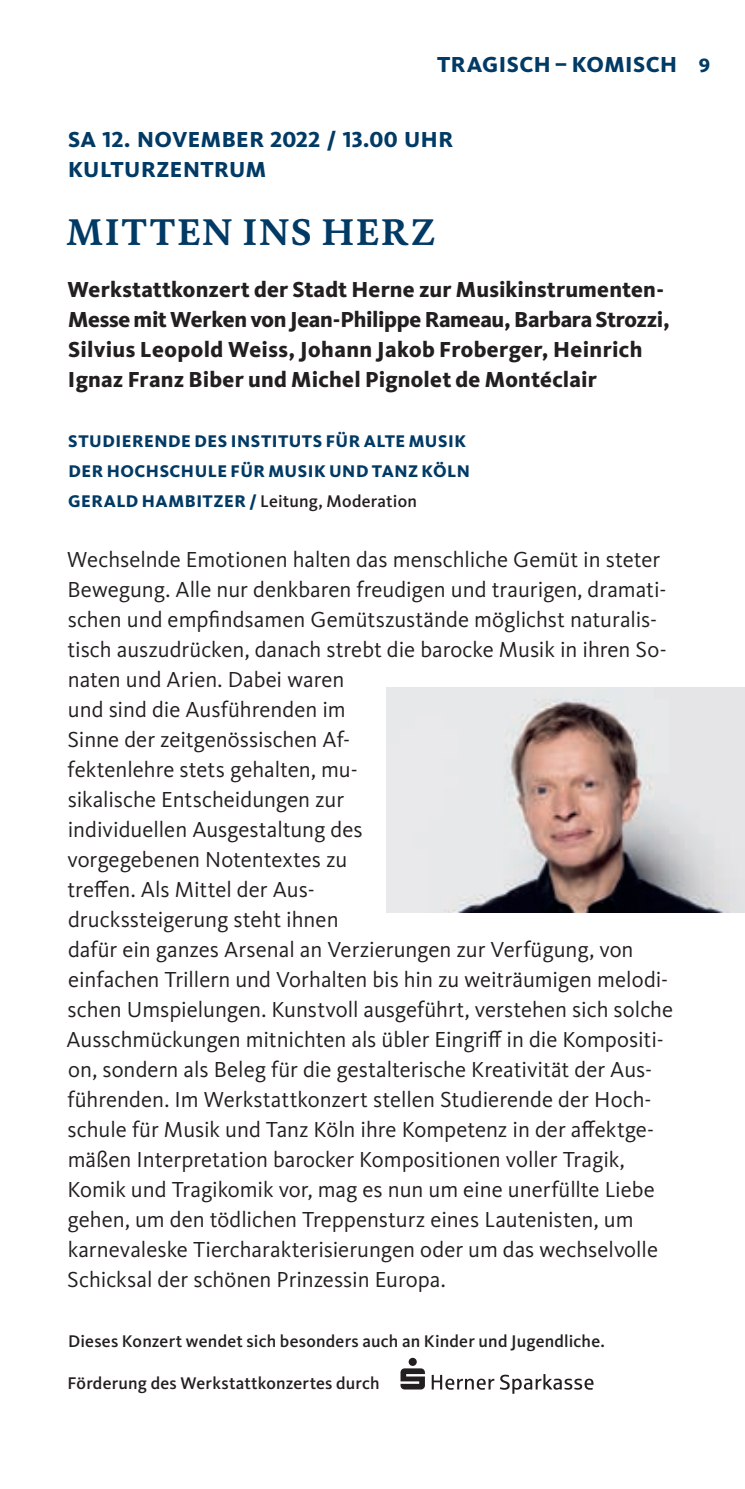
<style>
.page{position:relative;width:745px;height:1489px;background:#fff}
.page>*{position:absolute;margin:0;border:0;box-sizing:border-box;transform-origin:0 0}
.t1{font:700 37.5px "WDR Serif";letter-spacing:.055em;color:#003a65}
.t2{font:22.5px/30px "WDR Sans";color:#231f20}
.t3{font:800 22.5px/30px "WDR Sans";letter-spacing:.01em;color:#231f20}
.t4{font:800 22.5px/30px "WDR Sans";letter-spacing:.02em;color:#003a65}
.t5{font:800 17.5px/30px "WDR Sans";letter-spacing:.03em;color:#003a65}
.t6{font:500 17.5px "WDR Sans";letter-spacing:.015em;color:#231f20}
.s1{font-size:20px}
.s2{font-weight:500;color:#231f20}
</style>
<div class="page">
<img style="left:386px;top:687px;width:358px;height:225px">
<svg style="left:400px;top:1357px;width:24px;height:32px"></svg>
<svg style="left:431px;top:1374px;width:162px;height:19px"></svg>
<p class="t4" style="left:437px;top:49px;width:274px">TRAGISCH – KOMISCH <span class="s1">9</span></p>
<p class="t4" style="left:68px;top:124px;width:386px">SA 12. NOVEMBER 2022 / 13.00 UHR<br>KULTURZENTRUM</p>
<h1 class="t1" style="left:66px;top:209px;width:370px">MITTEN INS HERZ</h1>
<p class="t3" style="left:67px;top:274px;width:603px">Werkstattkonzert der Stadt Herne zur Musikinstrumenten-Messe mit Werken von Jean-Philippe Rameau, Barbara Strozzi, Silvius Leopold Weiss, Johann Jakob Froberger, Heinrich Ignaz Franz Biber und Michel Pignolet de Montéclair</p>
<p class="t5" style="left:68px;top:426px;width:403px">STUDIERENDE DES INSTITUTS FÜR ALTE MUSIK<br>DER HOCHSCHULE FÜR MUSIK UND TANZ KÖLN<br>GERALD HAMBITZER / <span class="s2">Leitung, Moderation</span></p>
<p class="t2" style="left:66px;top:544px;width:608px">Wechselnde Emotionen halten das menschliche Gemüt in steter Bewegung. Alle nur denkbaren freudigen und traurigen, dramati&shy;schen und empfindsamen Gemütszustände möglichst naturalis&shy;tisch auszudrücken, danach strebt die barocke Musik in ihren So&shy;naten und Arien. Dabei waren<br>und sind die Ausführenden im<br>Sinne der zeitgenössischen Af-<br>fektenlehre stets gehalten, mu-<br>sikalische Entscheidungen zur<br>individuellen Ausgestaltung des<br>vorgegebenen Notentextes zu<br>treffen. Als Mittel der Aus-<br>druckssteigerung steht ihnen<br>dafür ein ganzes Arsenal an Verzierungen zur Verfügung, von einfachen Trillern und Vorhalten bis hin zu weiträumigen melodi&shy;schen Umspielungen. Kunstvoll ausgeführt, verstehen sich solche Ausschmückungen mitnichten als übler Eingriff in die Kompositi&shy;on, sondern als Beleg für die gestalterische Kreativität der Aus&shy;führenden. Im Werkstattkonzert stellen Studierende der Hoch&shy;schule für Musik und Tanz Köln ihre Kompetenz in der affektge&shy;mäßen Interpretation barocker Kompositionen voller Tragik, Komik und Tragikomik vor, mag es nun um eine unerfüllte Liebe gehen, um den tödlichen Treppensturz eines Lautenisten, um karnevaleske Tiercharakterisierungen oder um das wechselvolle Schicksal der schönen Prinzessin Europa.</p>
<p class="t6" style="left:68px;top:1330px;width:538px">Dieses Konzert wendet sich besonders auch an Kinder und Jugendliche.</p>
<p class="t6" style="left:67px;top:1372px;width:313px">Förderung des Werkstattkonzertes durch</p>
</div>
